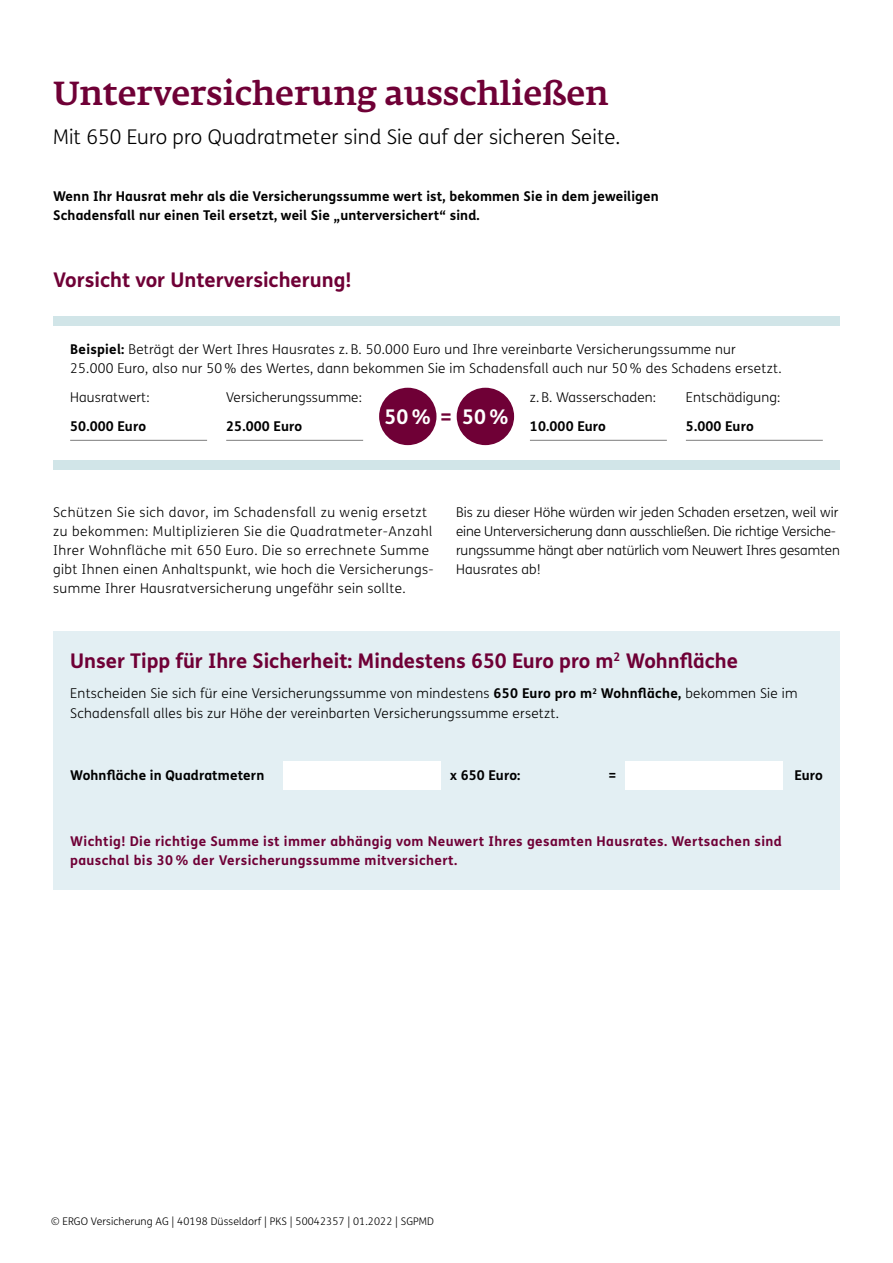
<style>
.page{position:relative;width:893px;height:1263px;background:#fff}
.page>*{position:absolute;margin:0;border:0;box-sizing:border-box;transform-origin:0 0}
.t1{font:500 33px "Fedra Serif A Pro";color:#6f0036}
.t2{font:700 20.25px "FS Me";color:#6f0036}
.t3{font:300 20.25px "FS Me";letter-spacing:.005em;color:#000}
.t4{font:700 20.25px "FS Me";color:#fff}
.t5{font:300 13.5px/19.2px "FS Me";letter-spacing:.02em;color:#000}
.t6{font:300 13.5px/19.2px "FS Me";letter-spacing:.04em;color:#000}
.t7{font:700 13.5px/19.2px "FS Me";letter-spacing:.01em;color:#000}
.t8{font:300 13.5px/19.2px "FS Me";letter-spacing:-.01em;color:#000}
.t9{font:700 13.5px/19.2px "FS Me";letter-spacing:.03em;color:#6f0036}
.t10{font:300 10.5px "FS Me";letter-spacing:.01em;color:#000}
.s1{font-weight:700}
</style>
<div class="page">
<div style="left:53px;top:631px;width:787px;height:259px;background:#e3eff3"></div>
<div style="left:53px;top:316px;width:787px;height:10px;background:#d1e5e8"></div>
<div style="left:53px;top:460px;width:787px;height:10px;background:#d1e5e8"></div>
<hr style="left:70px;top:440px;width:137px;height:1px;background:#7c7c7c">
<hr style="left:226px;top:440px;width:137px;height:1px;background:#7c7c7c">
<hr style="left:686px;top:440px;width:137px;height:1px;background:#7c7c7c">
<hr style="left:530px;top:440px;width:137px;height:1px;background:#7c7c7c">
<div style="left:379px;top:388px;width:57px;height:57px;background:#6f0036;border-radius:50%"></div>
<div style="left:457px;top:388px;width:57px;height:57px;background:#6f0036;border-radius:50%"></div>
<div style="left:283px;top:761px;width:158px;height:28px;background:#fff"></div>
<div style="left:625px;top:761px;width:157px;height:28px;background:#fff"></div>
<h1 class="t1" style="left:53px;top:75px;width:557px">Unterversicherung ausschließen</h1>
<h2 class="t3" style="left:53px;top:123px;width:569px">Mit 650 Euro pro Quadratmeter sind Sie auf der sicheren Seite.</h2>
<p class="t7" style="left:53px;top:186px;width:607px">Wenn Ihr Hausrat mehr als die Versicherungssumme wert ist, bekommen Sie in dem jeweiligen<br>Schadensfall nur einen Teil ersetzt, weil Sie „unterversichert“ sind.</p>
<h2 class="t2" style="left:53px;top:264px;width:300px">Vorsicht vor Unterversicherung!</h2>
<p class="t5" style="left:70px;top:339px;width:713px"><span class="s1">Beispiel:</span> Beträgt der Wert Ihres Hausrates z. B. 50.000 Euro und Ihre vereinbarte Versicherungssumme nur<br>25.000 Euro, also nur 50 % des Wertes, dann bekommen Sie im Schadensfall auch nur 50 % des Schadens ersetzt.</p>
<p class="t5" style="left:226px;top:387px;width:137px">Versicherungssumme:</p>
<p class="t5" style="left:530px;top:387px;width:128px">z. B. Wasserschaden:</p>
<p class="t5" style="left:686px;top:387px;width:96px">Entschädigung:</p>
<p class="t7" style="left:70px;top:415px;width:77px">50.000 Euro</p>
<p class="t7" style="left:226px;top:415px;width:77px">25.000 Euro</p>
<p class="t7" style="left:530px;top:415px;width:77px">10.000 Euro</p>
<p class="t7" style="left:686px;top:415px;width:69px">5.000 Euro</p>
<p class="t5" style="left:70px;top:387px;width:81px">Hausratwert:</p>
<h2 class="t4" style="left:384px;top:401px;width:48px">50%</h2>
<h2 class="t4" style="left:462px;top:401px;width:48px">50%</h2>
<h2 class="t2" style="left:440px;top:401px;width:13px">=</h2>
<p class="t6" style="left:53px;top:502px;width:382px">Schützen Sie sich davor, im Schadensfall zu wenig ersetzt zu bekommen: Multiplizieren Sie die Quadratmeter-Anzahl Ihrer Wohnfläche mit 650 Euro. Die so errechnete Summe gibt Ihnen einen Anhaltspunkt, wie hoch die Versicherungs&shy;summe Ihrer Hausratversicherung ungefähr sein sollte.</p>
<p class="t8" style="left:456px;top:502px;width:385px">Bis zu dieser Höhe würden wir jeden Schaden ersetzen, weil wir eine Unterversicherung dann ausschließen. Die richtige Versiche&shy;rungssumme hängt aber natürlich vom Neuwert Ihres gesamten Hausrates ab!</p>
<h2 class="t2" style="left:70px;top:645px;width:669px">Unser Tipp für Ihre Sicherheit: Mindestens 650 Euro pro m<sup>2</sup> Wohnfläche</h2>
<p class="t5" style="left:70px;top:684px;width:729px">Entscheiden Sie sich für eine Versicherungssumme von mindestens <span class="s1">650 Euro pro m</span><sup>2</sup> <span class="s1">Wohnfläche,</span> bekommen Sie im<br>Schadensfall alles bis zur Höhe der vereinbarten Versicherungssumme ersetzt.</p>
<p class="t7" style="left:70px;top:765px;width:196px">Wohnfläche in Quadratmetern</p>
<p class="t7" style="left:450px;top:765px;width:72px">x 650 Euro:</p>
<p class="t7" style="left:608px;top:765px;width:9px">=</p>
<p class="t7" style="left:794px;top:765px;width:30px">Euro</p>
<p class="t9" style="left:70px;top:831px;width:713px">Wichtig! Die richtige Summe ist immer abhängig vom Neuwert Ihres gesamten Hausrates. Wertsachen sind pauschal bis 30 % der Versicherungssumme mitversichert.</p>
<p class="t10" style="left:51px;top:1214px;width:384px">© ERGO Versicherung AG | 40198 Düsseldorf | PKS | 50042357 | 01.2022 | SGPMD</p>
</div>
